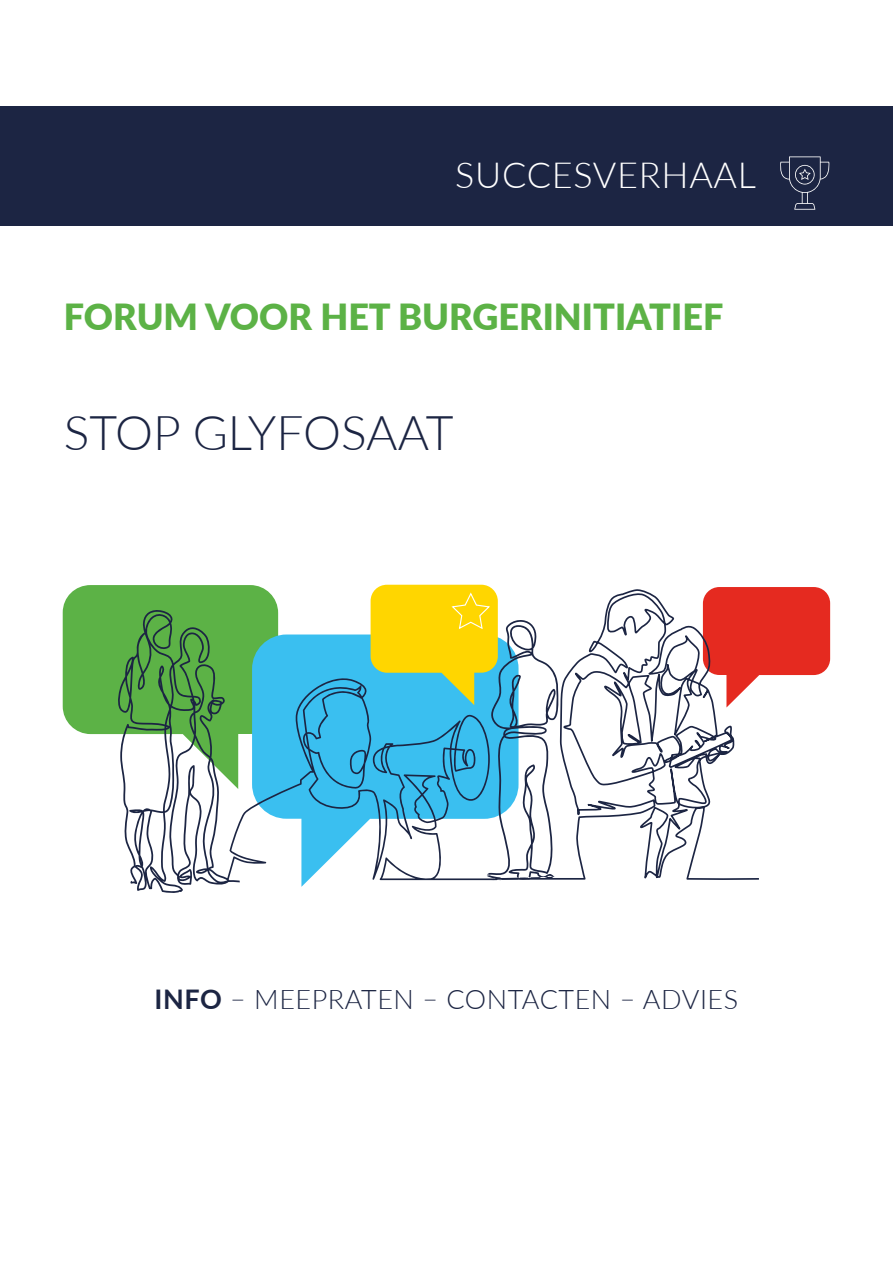
<style>
.page{position:relative;width:893px;height:1263px;background:#fff}
.page>*{position:absolute;margin:0;border:0;box-sizing:border-box;transform-origin:0 0}
.t1{font:300 48px "Lato";color:#1c2543}
.t2{font:900 36px "Lato";color:#5cb246}
.t3{font:300 36px "Lato";letter-spacing:.02em;color:#fff}
.t4{font:300 27px "Lato";letter-spacing:.02em;color:#1c2543}
.s1{font-weight:700}
</style>
<div class="page">
<div style="left:0;top:106px;width:893px;height:119px;background:#1c2543"></div>
<svg style="left:278px;top:634px;width:216px;height:253px;fill:#3abff0"></svg>
<div style="left:714px;top:587px;width:116px;height:89px;background:#e52a20"></div>
<svg style="left:494px;top:588px;width:267px;height:293px"></svg>
<svg style="left:63px;top:585px;width:215px;height:308px"></svg>
<svg style="left:226px;top:676px;width:145px;height:204px;fill:#3abff0"></svg>
<svg style="left:371px;top:585px;width:188px;height:295px"></svg>
<svg style="left:780px;top:156px;width:50px;height:54px"></svg>
<h2 class="t3" style="left:455px;top:150px;width:302px">SUCCESVERHAAL</h2>
<h2 class="t2" style="left:64px;top:290px;width:661px">FORUM VOOR HET BURGERINITIATIEF</h2>
<h1 class="t1" style="left:64px;top:400px;width:391px">STOP GLYFOSAAT</h1>
<p class="t4" style="left:154px;top:981px;width:585px"><span class="s1">INFO</span> – MEEPRATEN – CONTACTEN – ADVIES</p>
</div>
